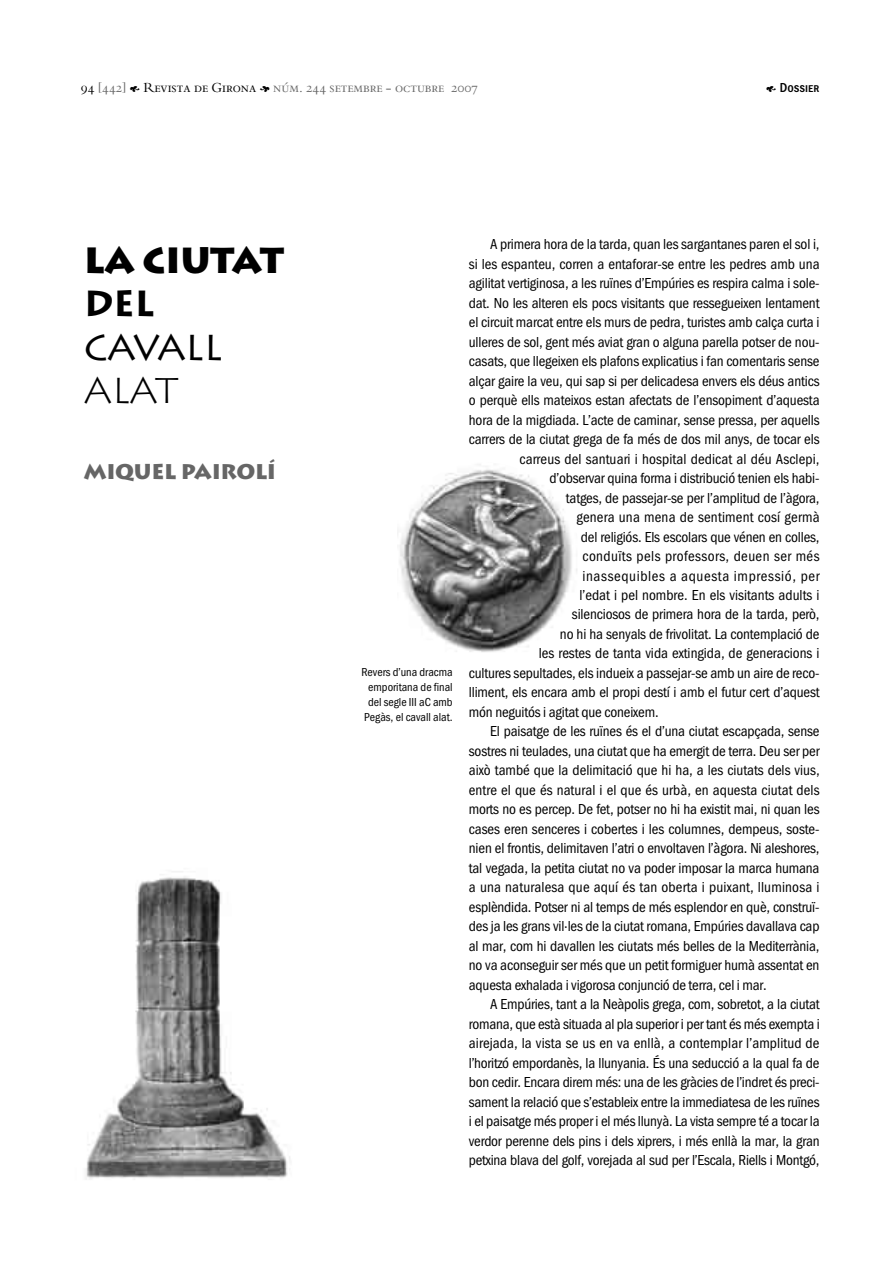
<style>
.page{position:relative;width:893px;height:1263px;background:#fff}
.page>*{position:absolute;margin:0;border:0;box-sizing:border-box;transform-origin:0 0}
.t1{font:900 36px "Lithos";letter-spacing:-.015em;color:#000}
.t2{font:36px "Lithos";letter-spacing:-.015em;color:#000}
.t3{font:300 36px "Lithos";color:#000}
.t4{font:700 36px "Lithos";color:#000}
.t5{font:900 21px "Lithos";letter-spacing:-.02em;color:#666}
.t6{font:15px "Franklin Gothic Cond";letter-spacing:-.01em;color:#000}
.t7{font:15px "Franklin Gothic Cond";letter-spacing:.01em;color:#000}
.t8{font:15px "Franklin Gothic Cond";letter-spacing:.025em;color:#000}
.t9{font:15px "Franklin Gothic Cond";letter-spacing:.04em;color:#000}
.t10{font:13.5px "Bergamo Sm Caps";color:#666}
.t11{font:700 13.5px "Franklin Gothic Cond Sm Caps";color:#000}
.t12{font:12px/15px "Franklin Gothic Cond";color:#000;text-align:center}
.s1{color:#000}
.s2{font-family:"Botanical";color:#000}
.s3{font-family:"Botanical";font-weight:400}
</style>
<div class="page">
<img style="left:86px;top:871px;width:204px;height:308px">
<img style="left:397px;top:464px;width:180px;height:188px">
<p class="t10" style="left:81px;top:80px;width:398px"><span class="s1">94</span> [442] <span class="s2">E</span> <span class="s1">Revista de Girona</span> <span class="s2">F</span> núm. 244 setembre - octubre 2007</p>
<p class="t11" style="left:766px;top:80px;width:55px"><span class="s3">E</span> Dossier</p>
<h1 class="t1" style="left:84px;top:240px;width:202px">LA CIUTAT</h1>
<h1 class="t4" style="left:84px;top:283px;width:72px">del</h1>
<h1 class="t2" style="left:84px;top:326px;width:141px">CAVALL</h1>
<h1 class="t3" style="left:84px;top:369px;width:96px">alat</h1>
<h2 class="t5" style="left:84px;top:459px;width:194px">MIQUEL PAIROLÍ</h2>
<p class="t12" style="left:361px;top:665px;width:93px">Revers d’una dracma emporitana de final del segle III aC amb<br>Pegàs, el cavall alat.</p>
<p class="t6" style="left:490px;top:239px;width:331px">A primera hora de la tarda, quan les sargantanes paren el sol i,</p>
<p class="t6" style="left:469px;top:258px;width:352px">si les espanteu, corren a entaforar-se entre les pedres amb una</p>
<p class="t6" style="left:469px;top:278px;width:352px">agilitat vertiginosa, a les ruïnes d’Empúries es respira calma i sole-</p>
<p class="t6" style="left:469px;top:297px;width:352px">dat. No les alteren els pocs visitants que ressegueixen lentament</p>
<p class="t6" style="left:469px;top:317px;width:352px">el circuit marcat entre els murs de pedra, turistes amb calça curta i</p>
<p class="t6" style="left:469px;top:336px;width:352px">ulleres de sol, gent més aviat gran o alguna parella potser de nou-</p>
<p class="t6" style="left:469px;top:356px;width:352px">casats, que llegeixen els plafons explicatius i fan comentaris sense</p>
<p class="t6" style="left:469px;top:375px;width:352px">alçar gaire la veu, qui sap si per delicadesa envers els déus antics</p>
<p class="t6" style="left:469px;top:395px;width:352px">o perquè ells mateixos estan afectats de l’ensopiment d’aquesta</p>
<p class="t6" style="left:469px;top:414px;width:352px">hora de la migdiada. L’acte de caminar, sense pressa, per aquells</p>
<p class="t6" style="left:469px;top:434px;width:352px">carrers de la ciutat grega de fa més de dos mil anys, de tocar els</p>
<p class="t7" style="left:519px;top:453px;width:301px">carreus del santuari i hospital dedicat al déu Asclepi,</p>
<p class="t6" style="left:549px;top:473px;width:271px">d’observar quina forma i distribució tenien els habi-</p>
<p class="t6" style="left:566px;top:492px;width:255px">tatges, de passejar-se per l’amplitud de l’àgora,</p>
<p class="t7" style="left:576px;top:512px;width:244px">genera una mena de sentiment cosí germà</p>
<p class="t6" style="left:581px;top:531px;width:240px">del religiós. Els escolars que vénen en colles,</p>
<p class="t8" style="left:582px;top:551px;width:238px">conduïts pels professors, deuen ser més</p>
<p class="t9" style="left:582px;top:570px;width:238px">inassequibles a aquesta impressió, per</p>
<p class="t6" style="left:579px;top:590px;width:241px">l’edat i pel nombre. En els visitants adults i</p>
<p class="t6" style="left:572px;top:609px;width:249px">silenciosos de primera hora de la tarda, però,</p>
<p class="t6" style="left:560px;top:629px;width:261px">no hi ha senyals de frivolitat. La contemplació de</p>
<p class="t6" style="left:539px;top:648px;width:282px">les restes de tanta vida extingida, de generacions i</p>
<p class="t6" style="left:469px;top:668px;width:352px">cultures sepultades, els indueix a passejar-se amb un aire de reco-</p>
<p class="t6" style="left:469px;top:687px;width:352px">lliment, els encara amb el propi destí i amb el futur cert d’aquest</p>
<p class="t6" style="left:469px;top:707px;width:191px">món neguitós i agitat que coneixem.</p>
<p class="t6" style="left:490px;top:726px;width:331px">El paisatge de les ruïnes és el d’una ciutat escapçada, sense</p>
<p class="t6" style="left:469px;top:746px;width:352px">sostres ni teulades, una ciutat que ha emergit de terra. Deu ser per</p>
<p class="t6" style="left:469px;top:765px;width:352px">això també que la delimitació que hi ha, a les ciutats dels vius,</p>
<p class="t6" style="left:469px;top:785px;width:352px">entre el que és natural i el que és urbà, en aquesta ciutat dels</p>
<p class="t6" style="left:469px;top:804px;width:352px">morts no es percep. De fet, potser no hi ha existit mai, ni quan les</p>
<p class="t6" style="left:469px;top:824px;width:352px">cases eren senceres i cobertes i les columnes, dempeus, soste-</p>
<p class="t6" style="left:469px;top:843px;width:352px">nien el frontis, delimitaven l’atri o envoltaven l’àgora. Ni aleshores,</p>
<p class="t6" style="left:469px;top:863px;width:352px">tal vegada, la petita ciutat no va poder imposar la marca humana</p>
<p class="t7" style="left:469px;top:882px;width:352px">a una naturalesa que aquí és tan oberta i puixant, lluminosa i</p>
<p class="t6" style="left:469px;top:902px;width:352px">esplèndida. Potser ni al temps de més esplendor en què, construï-</p>
<p class="t6" style="left:469px;top:921px;width:352px">des ja les grans vil·les de la ciutat romana, Empúries davallava cap</p>
<p class="t6" style="left:469px;top:941px;width:352px">al mar, com hi davallen les ciutats més belles de la Mediterrània,</p>
<p class="t6" style="left:469px;top:960px;width:352px">no va aconseguir ser més que un petit formiguer humà assentat en</p>
<p class="t6" style="left:469px;top:980px;width:299px">aquesta exhalada i vigorosa conjunció de terra, cel i mar.</p>
<p class="t6" style="left:490px;top:999px;width:331px">A Empúries, tant a la Neàpolis grega, com, sobretot, a la ciutat</p>
<p class="t6" style="left:469px;top:1019px;width:352px">romana, que està situada al pla superior i per tant és més exempta i</p>
<p class="t6" style="left:469px;top:1038px;width:352px">airejada, la vista se us en va enllà, a contemplar l’amplitud de</p>
<p class="t6" style="left:469px;top:1058px;width:352px">l’horitzó empordanès, la llunyania. És una seducció a la qual fa de</p>
<p class="t6" style="left:469px;top:1077px;width:352px">bon cedir. Encara direm més: una de les gràcies de l’indret és preci-</p>
<p class="t6" style="left:469px;top:1097px;width:352px">sament la relació que s’estableix entre la immediatesa de les ruïnes</p>
<p class="t6" style="left:469px;top:1116px;width:352px">i el paisatge més proper i el més llunyà. La vista sempre té a tocar la</p>
<p class="t6" style="left:469px;top:1136px;width:352px">verdor perenne dels pins i dels xiprers, i més enllà la mar, la gran</p>
<p class="t6" style="left:469px;top:1155px;width:352px">petxina blava del golf, vorejada al sud per l’Escala, Riells i Montgó,</p>
</div>
